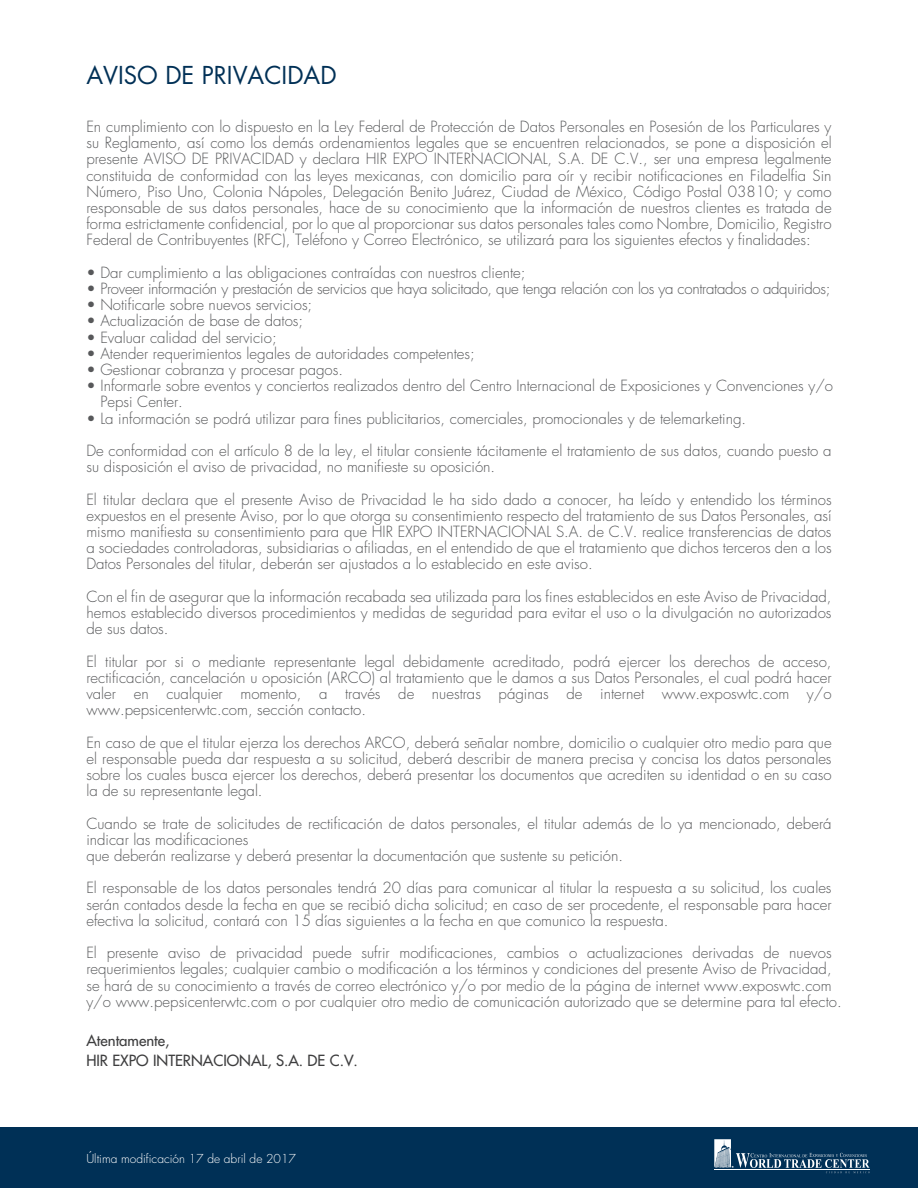
<style>
.page{position:relative;width:918px;height:1188px;background:#fff}
.page>*{position:absolute;margin:0;border:0;box-sizing:border-box;transform-origin:0 0}
.t1{font:24px "Futura";color:#003056}
.t2{font:300 15px/16.2px "Futura";color:#57585a;text-align:justify}
.t3{font:300 15px "Futura";letter-spacing:-.02em;color:#57585a}
.t4{font:15px/19.2px "Futura";color:#3e3e3f}
.t5{font:300 12px "Futura";color:#fff}
</style>
<div class="page">
<div style="left:0;top:1128px;width:918px;height:60px;background:#003056"></div>
<svg style="left:714px;top:1139px;width:156px;height:34px"></svg>
<h1 class="t1" style="left:86px;top:59px;width:252px">AVISO DE PRIVACIDAD</h1>
<p class="t2" style="left:86px;top:119px;width:747px">En cumplimiento con lo dispuesto en la Ley Federal de Protección de Datos Personales en Posesión de los Particulares y su Reglamento, así como los demás ordenamientos legales que se encuentren relacionados, se pone a disposición el presente AVISO DE PRIVACIDAD y declara HIR EXPO INTERNACIONAL, S.A. DE C.V., ser una empresa legalmente constituida de conformidad con las leyes mexicanas, con domicilio para oír y recibir notificaciones en Filadelfia Sin Número, Piso Uno, Colonia Nápoles, Delegación Benito Juárez, Ciudad de México, Código Postal 03810; y como responsable de sus datos personales, hace de su conocimiento que la información de nuestros clientes es tratada de forma estrictamente confidencial, por lo que al proporcionar sus datos personales tales como Nombre, Domicilio, Registro Federal de Contribuyentes (RFC), Teléfono y Correo Electrónico, se utilizará para los siguientes efectos y finalidades:</p>
<p class="t2" style="left:86px;top:264px;width:441px">• Dar cumplimiento a las obligaciones contraídas con nuestros cliente;</p>
<p class="t3" style="left:86px;top:279px;width:746px">• Proveer información y prestación de servicios que haya solicitado, que tenga relación con los ya contratados o adquiridos;</p>
<p class="t2" style="left:86px;top:297px;width:227px">• Notificarle sobre nuevos servicios;</p>
<p class="t2" style="left:86px;top:313px;width:218px">• Actualización de base de datos;</p>
<p class="t2" style="left:86px;top:329px;width:192px">• Evaluar calidad del servicio;</p>
<p class="t2" style="left:86px;top:345px;width:390px">• Atender requerimientos legales de autoridades competentes;</p>
<p class="t2" style="left:86px;top:362px;width:258px">• Gestionar cobranza y procesar pagos.</p>
<p class="t2" style="left:100px;top:378px;width:734px;text-indent:-14px">• Informarle sobre eventos y conciertos realizados dentro del Centro Internacional de Exposiciones y Convenciones y/o<br>Pepsi Center.</p>
<p class="t2" style="left:86px;top:402px;width:747px;line-height:32.4px">• La información se podrá utilizar para fines publicitarios, comerciales, promocionales y de telemarketing.<br>De conformidad con el artículo 8 de la ley, el titular consiente tácitamente el tratamiento de sus datos, cuando puesto a</p>
<p class="t2" style="left:86px;top:451px;width:747px;line-height:32.4px">su disposición el aviso de privacidad, no manifieste su oposición.<br>El titular declara que el presente Aviso de Privacidad le ha sido dado a conocer, ha leído y entendido los términos</p>
<p class="t2" style="left:86px;top:507px;width:747px">expuestos en el presente Aviso, por lo que otorga su consentimiento respecto del tratamiento de sus Datos Personales, así mismo manifiesta su consentimiento para que HIR EXPO INTERNACIONAL S.A. de C.V. realice transferencias de datos a sociedades controladoras, subsidiarias o afiliadas, en el entendido de que el tratamiento que dichos terceros den a los Datos Personales del titular, deberán ser ajustados a lo establecido en este aviso.</p>
<p class="t2" style="left:86px;top:588px;width:747px">Con el fin de asegurar que la información recabada sea utilizada para los fines establecidos en este Aviso de Privacidad, hemos establecido diversos procedimientos y medidas de seguridad para evitar el uso o la divulgación no autorizados de sus datos.</p>
<p class="t2" style="left:86px;top:653px;width:747px">El titular por si o mediante representante legal debidamente acreditado, podrá ejercer los derechos de acceso, rectificación, cancelación u oposición (ARCO) al tratamiento que le damos a sus Datos Personales, el cual podrá hacer valer en cualquier momento, a través de nuestras páginas de internet www.exposwtc.com y/o www.pepsicenterwtc.com, sección contacto.</p>
<p class="t2" style="left:86px;top:734px;width:747px">En caso de que el titular ejerza los derechos ARCO, deberá señalar nombre, domicilio o cualquier otro medio para que el responsable pueda dar respuesta a su solicitud, deberá describir de manera precisa y concisa los datos personales sobre los cuales busca ejercer los derechos, deberá presentar los documentos que acrediten su identidad o en su caso la de su representante legal.</p>
<p class="t2" style="left:86px;top:815px;width:747px;text-align:left">Cuando se trate de solicitudes de rectificación de datos personales, el titular además de lo ya mencionado, deberá indicar las modificaciones<br>que deberán realizarse y deberá presentar la documentación que sustente su petición.</p>
<p class="t2" style="left:86px;top:880px;width:747px">El responsable de los datos personales tendrá 20 días para comunicar al titular la respuesta a su solicitud, los cuales serán contados desde la fecha en que se recibió dicha solicitud; en caso de ser procedente, el responsable para hacer efectiva la solicitud, contará con 15 días siguientes a la fecha en que comunico la respuesta.</p>
<p class="t2" style="left:86px;top:945px;width:757px;text-align:left">El presente aviso de privacidad puede sufrir modificaciones, cambios o actualizaciones derivadas de nuevos requerimientos legales; cualquier cambio o modificación a los términos y condiciones del presente Aviso de Privacidad, se hará de su conocimiento a través de correo electrónico y/o por medio de la página de internet www.exposwtc.com y/o www.pepsicenterwtc.com o por cualquier otro medio de comunicación autorizado que se determine para tal efecto.</p>
<p class="t4" style="left:86px;top:1031px;width:273px">Atentamente,<br>HIR EXPO INTERNACIONAL, S.A. DE C.V.</p>
<p class="t5" style="left:86px;top:1151px;width:211px">Última modificación 17 de abril de 2017</p>
</div>
